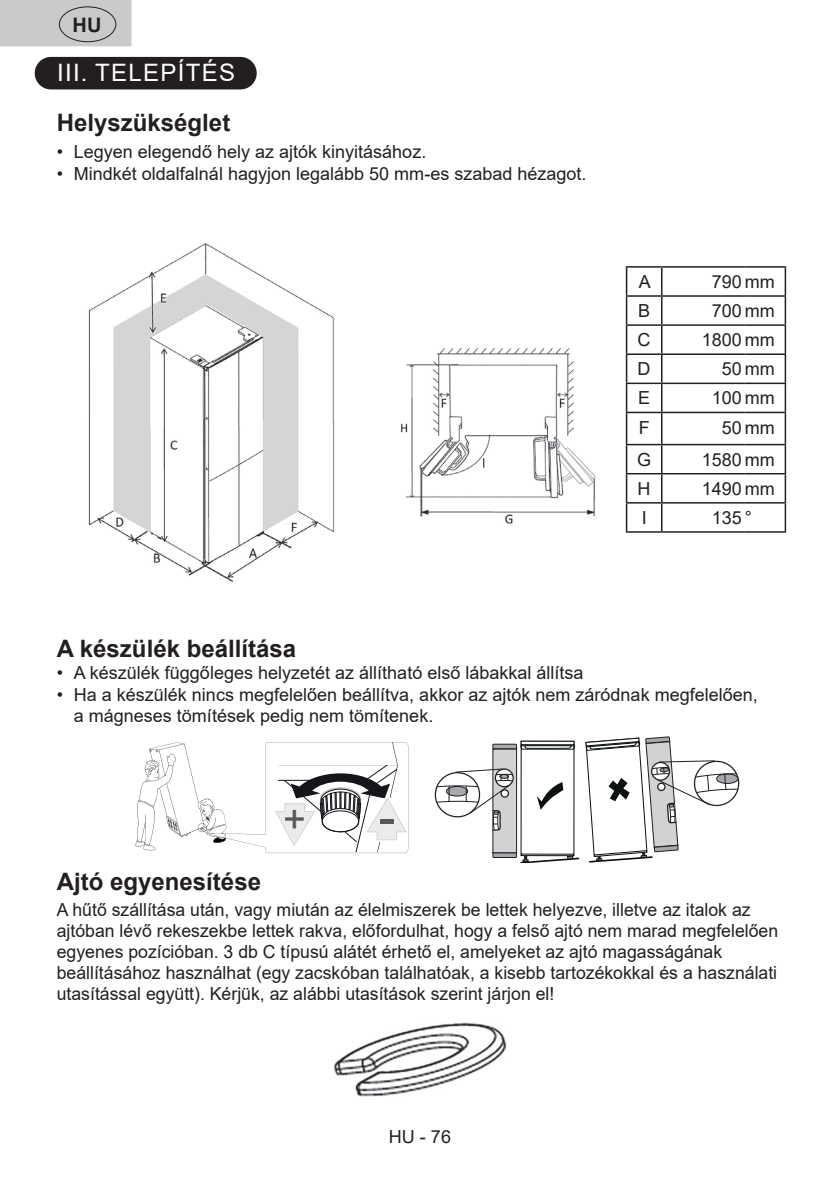
<style>
.page{position:relative;width:840px;height:1191px;background:#fff}
.page>*{position:absolute;margin:0;border:0;box-sizing:border-box;transform-origin:0 0}
.t1{font:50px "Arial";color:#231f20}
.t2{font:40px "Arial";color:#231f20}
.t3{font:700 24px "Arial";color:#231f20}
.t4{font:24px "Arial";letter-spacing:.055em;color:#fff}
.t5{font:700 20px "Arial";color:#231f20}
.t6{font:18px/21px "Arial";color:#231f20}
</style>
<div class="page">
<div style="left:0;top:0;width:131px;height:46px;background:#c9cbca"></div>
<div style="left:59px;top:6px;width:57px;height:36px;border:1px solid #231f20;border-radius:50%"></div>
<div style="left:46px;top:68px;width:199px;height:10px;background:#231f20"></div>
<div style="left:35px;top:57px;width:221px;height:32px;border:10px solid #231f20;border-radius:11px"></div>
<hr style="left:625px;top:266px;width:36px;height:2px;background:#231f20">
<hr style="left:625px;top:268px;width:2px;height:27px;background:#231f20">
<hr style="left:661px;top:266px;width:83px;height:2px;background:#231f20">
<hr style="left:660px;top:268px;width:2px;height:27px;background:#231f20">
<hr style="left:744px;top:266px;width:41px;height:2px;background:#231f20">
<hr style="left:625px;top:295px;width:36px;height:2px;background:#231f20">
<hr style="left:625px;top:297px;width:2px;height:27px;background:#231f20">
<hr style="left:661px;top:295px;width:83px;height:2px;background:#231f20">
<hr style="left:660px;top:297px;width:2px;height:27px;background:#231f20">
<hr style="left:744px;top:295px;width:41px;height:2px;background:#231f20">
<hr style="left:625px;top:324px;width:36px;height:2px;background:#231f20">
<hr style="left:625px;top:326px;width:2px;height:27px;background:#231f20">
<hr style="left:661px;top:324px;width:83px;height:2px;background:#231f20">
<hr style="left:660px;top:326px;width:2px;height:27px;background:#231f20">
<hr style="left:744px;top:324px;width:41px;height:2px;background:#231f20">
<hr style="left:625px;top:353px;width:36px;height:2px;background:#231f20">
<hr style="left:625px;top:355px;width:2px;height:27px;background:#231f20">
<hr style="left:661px;top:353px;width:83px;height:2px;background:#231f20">
<hr style="left:660px;top:355px;width:2px;height:27px;background:#231f20">
<hr style="left:744px;top:353px;width:41px;height:2px;background:#231f20">
<hr style="left:625px;top:382px;width:36px;height:2px;background:#231f20">
<hr style="left:625px;top:384px;width:2px;height:28px;background:#231f20">
<hr style="left:661px;top:382px;width:83px;height:2px;background:#231f20">
<hr style="left:660px;top:384px;width:2px;height:28px;background:#231f20">
<hr style="left:744px;top:382px;width:41px;height:2px;background:#231f20">
<svg style="left:784px;top:268px;width:1px;height:144px"></svg>
<hr style="left:625px;top:412px;width:36px;height:1px;background:#231f20">
<hr style="left:625px;top:413px;width:2px;height:31px;background:#231f20">
<hr style="left:661px;top:412px;width:83px;height:1px;background:#231f20">
<hr style="left:660px;top:413px;width:2px;height:31px;background:#231f20">
<hr style="left:744px;top:412px;width:41px;height:1px;background:#231f20">
<hr style="left:784px;top:413px;width:1px;height:31px;background:#231f20">
<hr style="left:625px;top:444px;width:36px;height:1px;background:#231f20">
<hr style="left:625px;top:445px;width:2px;height:28px;background:#231f20">
<hr style="left:661px;top:444px;width:83px;height:1px;background:#231f20">
<hr style="left:660px;top:445px;width:2px;height:28px;background:#231f20">
<hr style="left:744px;top:444px;width:41px;height:1px;background:#231f20">
<hr style="left:625px;top:473px;width:36px;height:1px;background:#231f20">
<hr style="left:625px;top:474px;width:2px;height:28px;background:#231f20">
<hr style="left:661px;top:473px;width:83px;height:1px;background:#231f20">
<hr style="left:660px;top:474px;width:2px;height:28px;background:#231f20">
<hr style="left:744px;top:473px;width:41px;height:1px;background:#231f20">
<hr style="left:625px;top:502px;width:36px;height:1px;background:#231f20">
<hr style="left:625px;top:503px;width:2px;height:28px;background:#231f20">
<hr style="left:661px;top:502px;width:83px;height:1px;background:#231f20">
<hr style="left:660px;top:503px;width:2px;height:28px;background:#231f20">
<hr style="left:744px;top:502px;width:41px;height:1px;background:#231f20">
<svg style="left:784px;top:445px;width:1px;height:86px"></svg>
<hr style="left:625px;top:531px;width:36px;height:2px;background:#231f20">
<hr style="left:661px;top:531px;width:83px;height:2px;background:#231f20">
<hr style="left:744px;top:531px;width:41px;height:2px;background:#231f20">
<img style="left:88px;top:243px;width:508px;height:339px">
<img style="left:333px;top:1022px;width:174px;height:75px">
<svg style="left:135px;top:742px;width:273px;height:111px"></svg>
<svg style="left:436px;top:736px;width:303px;height:126px"></svg>
<p class="t5" style="left:73px;top:11px;width:30px">HU</p>
<h3 class="t4" style="left:57px;top:56px;width:179px">III. TELEPÍTÉS</h3>
<h3 class="t3" style="left:57px;top:106px;width:175px">Helyszükséglet</h3>
<p class="t6" style="left:57px;top:141px;width:371px">• Legyen elegendő hely az ajtók kinyitásához.</p>
<p class="t6" style="left:57px;top:163px;width:531px">• Mindkét oldalfalnál hagyjon legalább 50 mm-es szabad hézagot.</p>
<p class="t6" style="left:638px;top:271px;width:14px">A</p>
<p class="t6" style="left:711px;top:271px;width:64px">790 mm</p>
<p class="t6" style="left:637px;top:300px;width:14px">B</p>
<p class="t6" style="left:711px;top:300px;width:64px">700 mm</p>
<p class="t6" style="left:637px;top:329px;width:14px">C</p>
<p class="t6" style="left:701px;top:329px;width:74px">1800 mm</p>
<p class="t6" style="left:637px;top:358px;width:14px">D</p>
<p class="t6" style="left:721px;top:358px;width:54px">50 mm</p>
<p class="t6" style="left:637px;top:387px;width:14px">E</p>
<p class="t6" style="left:711px;top:387px;width:64px">100 mm</p>
<p class="t6" style="left:638px;top:416px;width:12px">F</p>
<p class="t6" style="left:721px;top:416px;width:54px">50 mm</p>
<p class="t6" style="left:636px;top:449px;width:16px">G</p>
<p class="t6" style="left:701px;top:449px;width:74px">1580 mm</p>
<p class="t6" style="left:637px;top:478px;width:14px">H</p>
<p class="t6" style="left:701px;top:478px;width:74px">1490 mm</p>
<p class="t6" style="left:641px;top:507px;width:7px">I</p>
<p class="t6" style="left:711px;top:507px;width:42px">135 °</p>
<h3 class="t3" style="left:57px;top:632px;width:241px">A készülék beállítása</h3>
<p class="t6" style="left:57px;top:662px;width:528px">• A készülék függőleges helyzetét az állítható első lábakkal állítsa</p>
<p class="t6" style="left:74px;top:683px;width:685px;line-height:21.6px;text-indent:-17px">• Ha a készülék nincs megfelelően beállítva, akkor az ajtók nem záródnak megfelelően, a mágneses tömítések pedig nem tömítenek.</p>
<h2 class="t2" style="left:282px;top:791px;width:25px">+</h2>
<h1 class="t1" style="left:378px;top:782px;width:18px">-</h1>
<h3 class="t3" style="left:57px;top:864px;width:206px">Ajtó egyenesítése</h3>
<p class="t6" style="left:57px;top:899px;width:722px">A hűtő szállítása után, vagy miután az élelmiszerek be lettek helyezve, illetve az italok az ajtóban lévő rekeszekbe lettek rakva, előfordulhat, hogy a felső ajtó nem marad megfelelően egyenes pozícióban. 3 db C típusú alátét érhető el, amelyeket az ajtó magasságának beállításához használhat (egy zacskóban találhatóak, a kisebb tartozékokkal és a használati utasítással együtt). Kérjük, az alábbi utasítások szerint járjon el!</p>
<p class="t6" style="left:389px;top:1125px;width:64px">HU - 76</p>
</div>
